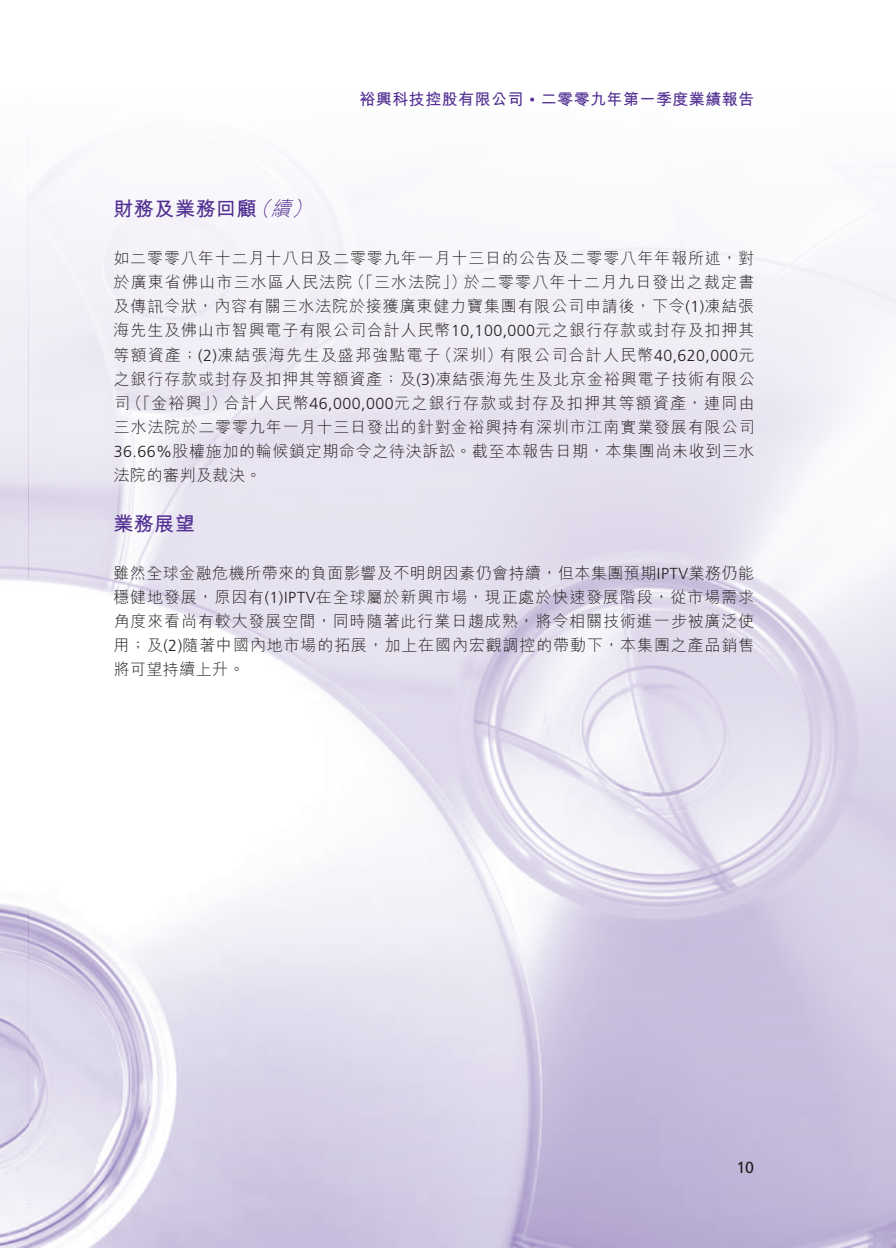
<style>
.page{position:relative;width:896px;height:1248px;background:#fff}
.page>*{position:absolute;margin:0;border:0;box-sizing:border-box;transform-origin:0 0}
.t1{font:700 20px "M Hei HK";letter-spacing:.03em;color:#502e92}
.t2{font:italic 300 20px "M Hei HK";color:#502e92}
.t3{font:300 16px/24px "M Hei HK";letter-spacing:.055em;color:#231f20;text-align:right}
.t4{font:300 16px "M Hei HK";letter-spacing:.075em;color:#231f20}
.t5{font:300 16px "M Hei HK";letter-spacing:.08em;color:#231f20}
.t6{font:700 16px "M Hei HK";letter-spacing:.03em;color:#502e92}
.t7{font:16px "Frutiger LT Std";color:#231f20}
.s1{font-family:"Gill Sans Std";font-weight:400}
.s2{font-family:"Frutiger LT Std"}
</style>
<div class="page">
<img style="left:0;top:151px;width:896px;height:1096px">
<p class="t6" style="left:359px;top:87px;width:396px">裕興科技控股有限公司 <span class="s1">•</span> 二零零九年第一季度業績報告</p>
<p class="t2" style="left:271px;top:195px;width:29px">續</p>
<p class="t2" style="left:250px;top:195px;width:29px">（</p>
<p class="t2" style="left:291px;top:195px;width:29px">(</p>
<p class="t1" style="left:113px;top:194px;width:145px">財務及業務回顧</p>
<p class="t3" style="left:113px;top:246px;width:642px">如二零零八年十二月十八日及二零零九年一月十三日的公告及二零零八年年報所述，對於二零零八年十二月九日發出之裁定書</p>
<p class="t3" style="left:349px;top:270px;width:119px">（「三水法院」）</p>
<p class="t4" style="left:113px;top:271px;width:241px">於廣東省佛山市三水區人民法院</p>
<p class="t3" style="left:114px;top:294px;width:642px">及傳訊令狀，內容有關三水法院於接獲廣東健力寶集團有限公司申請後，下令 <span class="s2">)1(</span> 凍結張</p>
<p class="t3" style="left:113px;top:318px;width:642px">海先生及佛山市智興電子有限公司合計人民幣<span class="s2">10,100,000</span>元之銀行存款或封存及扣押其</p>
<p class="t4" style="left:500px;top:343px;width:256px">有限公司合計人民幣<span class="s2">40,620,000</span>元</p>
<p class="t4" style="left:114px;top:343px;width:328px">等額資產；<span class="s2">( )2</span> 凍結張海先生及盛邦強點電子</p>
<p class="t3" style="left:114px;top:366px;width:642px">之銀行存款或封存及扣押其等額資產；及 <span class="s2">)3(</span> 凍結張海先生及北京金裕興電子技術有限公</p>
<p class="t5" style="left:224px;top:391px;width:532px">合計人民幣<span class="s2">46,000,000</span>元之銀行存款或封存及扣押其等額資產，連同由</p>
<p class="t3" style="left:436px;top:342px;width:68px">（深圳）</p>
<p class="t3" style="left:126px;top:390px;width:102px">（「金裕興」）</p>
<p class="t3" style="left:114px;top:390px;width:642px;text-align:left">司<br>三水法院於二零零九年一月十三日發出的針對金裕興持有深圳市江南實業發展有限公司<br><span class="s2">36.66%</span>股權施加的輪候鎖定期命令之待決訴訟。截至本報告日期，本集團尚未收到三水法院的審判及裁決。</p>
<p class="t1" style="left:113px;top:508px;width:83px">業務展望</p>
<p class="t3" style="left:113px;top:560px;width:642px;text-align:justify">雖然全球金融危機所帶來的負面影響及不明朗因素仍會持續，但本集團預期<span class="s2">IPTV</span>業務仍能穩健地發展，原因有 <span class="s2">)1( IPTV</span>在全球屬於新興市場，現正處於快速發展階段，從市場需求角度來看尚有較大發展空間，同時隨著此行業日趨成熟，將令相關技術進一步被廣泛使用；及 <span class="s2">)2(</span> 隨著中國內地市場的拓展，加上在國內宏觀調控的帶動下，本集團之產品銷售將可望持續上升。</p>
<p class="t7" style="left:736px;top:1158px;width:19px">10</p>
</div>
